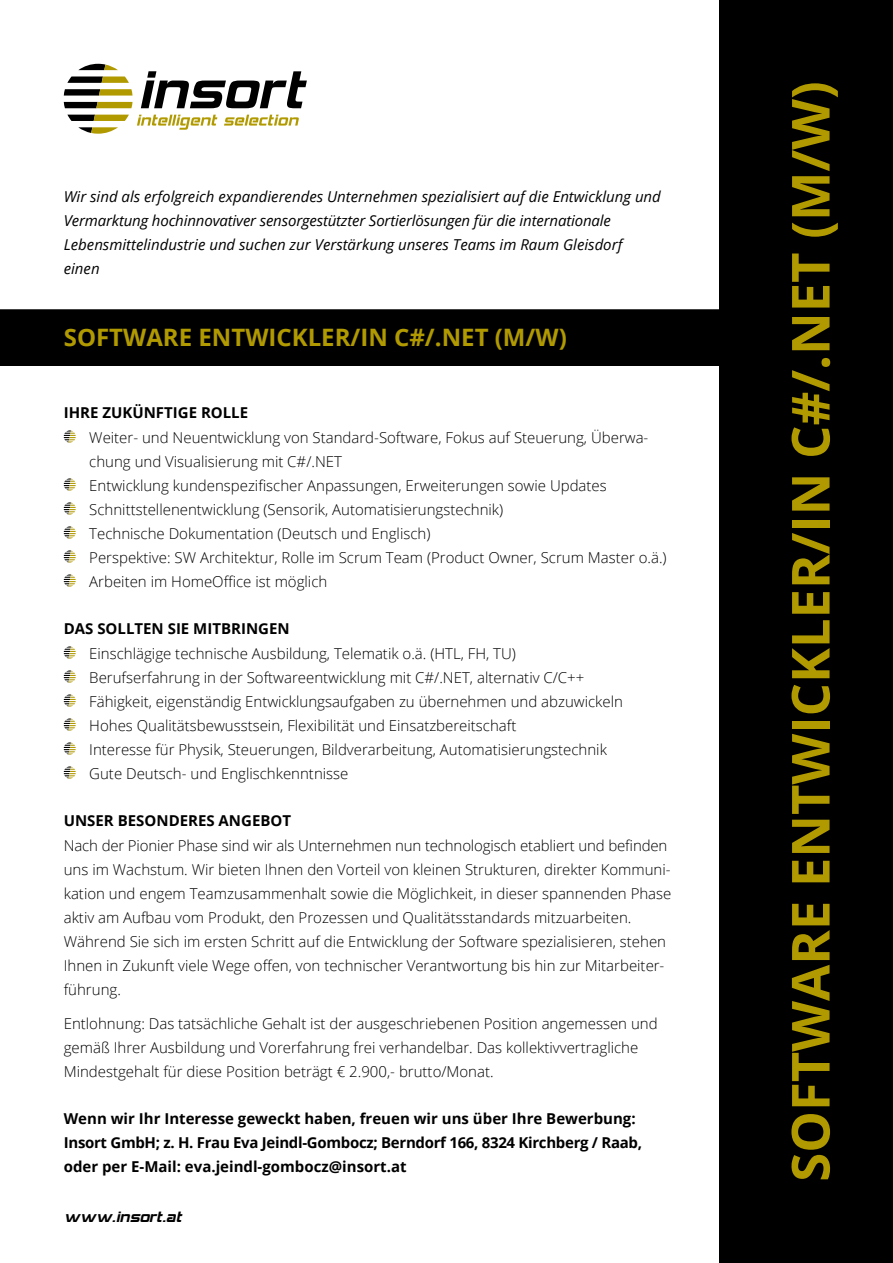
<style>
.page{position:relative;width:893px;height:1263px;background:#fff}
.page>*{position:absolute;margin:0;border:0;box-sizing:border-box;transform-origin:0 0}
.t1{font:700 52.5px "Open Sans";color:#b19a00}
.t2{font:700 24px "Open Sans";color:#b19a00}
.t3{font:18px "Hemi Head 426";color:#000}
.t4{font:300 15px/24px "Open Sans";color:#000}
.t5{font:700 15px/24px "Open Sans";color:#000}
.t6{font:italic 15px/24px "Open Sans";color:#000}
</style>
<div class="page">
<div style="left:0;top:309px;width:719px;height:57px;background:#000"></div>
<svg style="left:64px;top:64px;width:243px;height:70px"></svg>
<svg style="left:64px;top:430px;width:12px;height:13px"></svg>
<svg style="left:64px;top:478px;width:12px;height:13px"></svg>
<svg style="left:64px;top:502px;width:12px;height:13px"></svg>
<svg style="left:64px;top:526px;width:12px;height:13px"></svg>
<svg style="left:64px;top:550px;width:12px;height:13px"></svg>
<svg style="left:64px;top:574px;width:12px;height:13px"></svg>
<svg style="left:64px;top:646px;width:12px;height:13px"></svg>
<svg style="left:64px;top:670px;width:12px;height:13px"></svg>
<svg style="left:64px;top:694px;width:12px;height:13px"></svg>
<svg style="left:64px;top:718px;width:12px;height:13px"></svg>
<svg style="left:64px;top:742px;width:12px;height:13px"></svg>
<svg style="left:64px;top:766px;width:12px;height:13px"></svg>
<div style="left:719px;top:0;width:174px;height:1263px;background:#000"></div>
<p class="t6" style="left:64px;top:184px;width:598px">Wir sind als erfolgreich expandierendes Unternehmen spezialisiert auf die Entwicklung und Vermarktung hochinnovativer sensorgestützter Sortierlösungen für die internationale Lebensmittelindustrie und suchen zur Verstärkung unseres Teams im Raum Gleisdorf einen</p>
<h2 class="t2" style="left:64px;top:320px;width:505px">SOFTWARE ENTWICKLER/IN C#/.NET (M/W)</h2>
<p class="t5" style="left:64px;top:400px;width:186px">IHRE ZUKÜNFTIGE ROLLE</p>
<p class="t4" style="left:89px;top:425px;width:579px">Weiter- und Neuentwicklung von Standard-Software, Fokus auf Steuerung, Überwa&shy;chung und Visualisierung mit C#/.NET<br>Entwicklung kundenspezifischer Anpassungen, Erweiterungen sowie Updates Schnittstellenentwicklung (Sensorik, Automatisierungstechnik)<br>Technische Dokumentation (Deutsch und Englisch)<br>Perspektive: SW Architektur, Rolle im Scrum Team (Product Owner, Scrum Master o.ä.)<br>Arbeiten im HomeOffice ist möglich</p>
<p class="t5" style="left:64px;top:616px;width:227px">DAS SOLLTEN SIE MITBRINGEN</p>
<p class="t4" style="left:89px;top:641px;width:535px">Einschlägige technische Ausbildung, Telematik o.ä. (HTL, FH, TU)<br>Berufserfahrung in der Softwareentwicklung mit C#/.NET, alternativ C/C++ Fähigkeit, eigenständig Entwicklungsaufgaben zu übernehmen und abzuwickeln Hohes Qualitätsbewusstsein, Flexibilität und Einsatzbereitschaft<br>Interesse für Physik, Steuerungen, Bildverarbeitung, Automatisierungstechnik Gute Deutsch- und Englischkenntnisse</p>
<p class="t5" style="left:64px;top:808px;width:229px">UNSER BESONDERES ANGEBOT</p>
<p class="t4" style="left:64px;top:833px;width:609px">Nach der Pionier Phase sind wir als Unternehmen nun technologisch etabliert und befinden uns im Wachstum. Wir bieten Ihnen den Vorteil von kleinen Strukturen, direkter Kommuni&shy;kation und engem Teamzusammenhalt sowie die Möglichkeit, in dieser spannenden Phase aktiv am Aufbau vom Produkt, den Prozessen und Qualitätsstandards mitzuarbeiten.<br>Während Sie sich im ersten Schritt auf die Entwicklung der Software spezialisieren, stehen Ihnen in Zukunft viele Wege offen, von technischer Verantwortung bis hin zur Mitarbeiter&shy;führung.</p>
<p class="t4" style="left:64px;top:1011px;width:595px">Entlohnung: Das tatsächliche Gehalt ist der ausgeschriebenen Position angemessen und gemäß Ihrer Ausbildung und Vorerfahrung frei verhandelbar. Das kollektivvertragliche<br>Mindestgehalt für diese Position beträgt € 2.900,- brutto/Monat.</p>
<p class="t5" style="left:64px;top:1106px;width:580px">Wenn wir Ihr Interesse geweckt haben, freuen wir uns über Ihre Bewerbung:<br>Insort GmbH; z. H. Frau Eva Jeindl-Gombocz; Berndorf 166, 8324 Kirchberg / Raab, oder per E-Mail: eva.jeindl-gombocz@insort.at</p>
<p class="t3" style="left:64px;top:1209px;width:119px">www.insort.at</p>
<h1 class="t1" style="left:773px;top:1182px;width:1102px;rotate:-90deg">SOFTWARE ENTWICKLER/IN C#/.NET (M/W)</h1>
</div>
